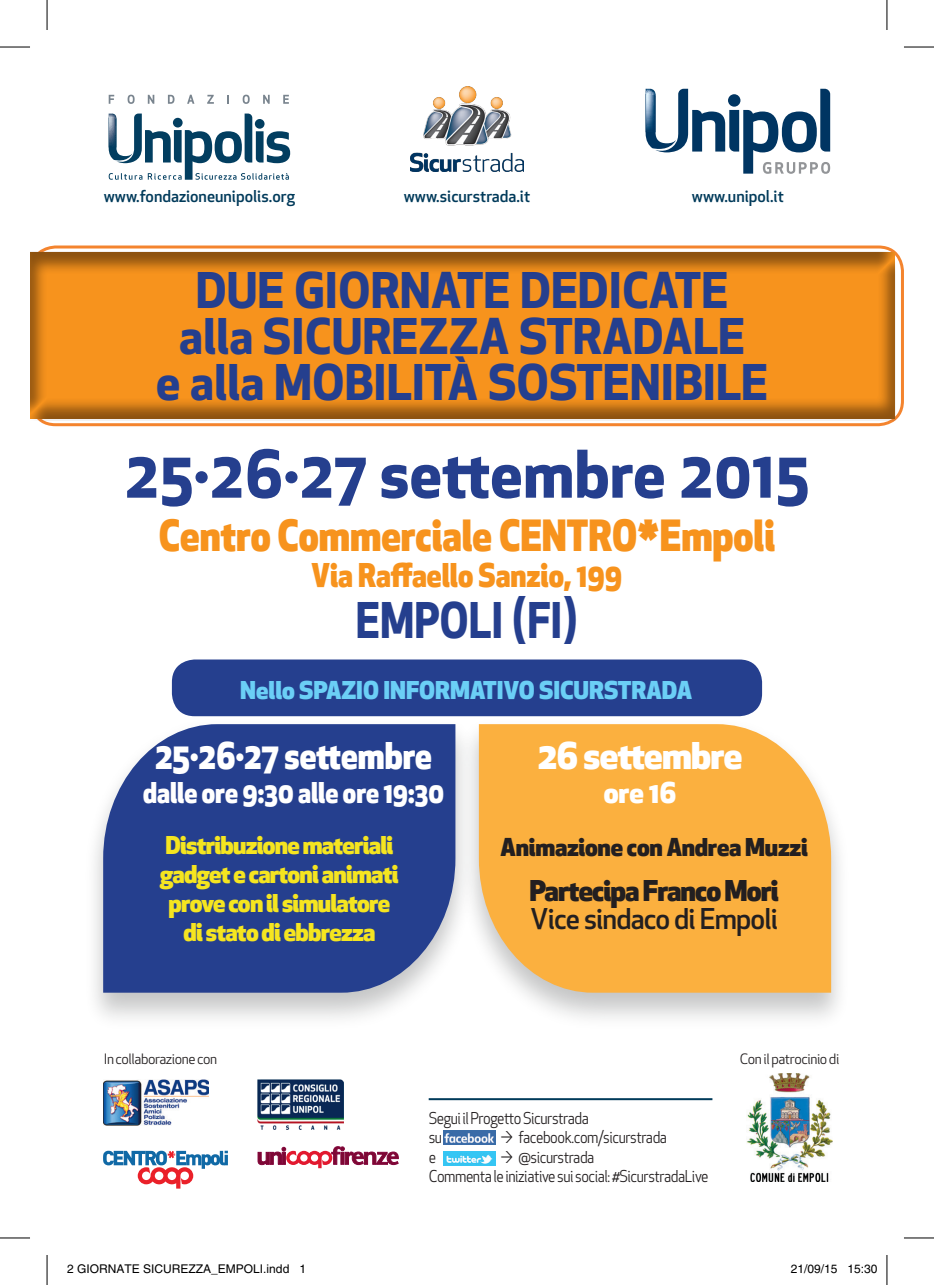
<style>
.page{position:relative;width:934px;height:1285px;background:#fff}
.page>*{position:absolute;margin:0;border:0;box-sizing:border-box;transform-origin:0 0}
.t1{font:700 64px "Apex New";color:#253f8e}
.t2{font:700 48px/45.6px "Apex New";color:#253f8e;text-align:center}
.t3{font:700 48px "Apex New";color:#253f8e;scale:.9 1}
.t4{font:800 42px "Apex New";color:#f7931d;scale:.9 1}
.t5{font:800 36px "Apex New";color:#fff;scale:.9 1}
.t6{font:800 36px "Apex New";letter-spacing:-.02em;color:#fff}
.t7{font:800 32px "Apex New";color:#f7931d;scale:.9 1}
.t8{font:800 28px "Apex New";color:#fff;scale:.9 1}
.t9{font:800 28px "Apex New";letter-spacing:-.03em;color:#231f20}
.t10{font:500 28px "Apex New";letter-spacing:-.03em;color:#231f20}
.t11{font:800 28px "Apex New";color:#fff}
.t12{font:800 24px/28.8px "Apex New";letter-spacing:-.03em;color:#f5e520;text-align:center}
.t13{font:800 24px "Apex New";color:#6bcff6}
.t14{font:800 24px "Apex New";letter-spacing:-.01em;color:#231f20}
.t15{font:16px/19.2px "Apex New";letter-spacing:-.03em;color:#231f20;scale:.9 1}
.t16{font:500 16px "Apex New";color:#003a5a}
.t17{font:14px "Apex New";letter-spacing:-.03em;color:#231f20}
.t18{font:12px "Helvetica";color:#000}
</style>
<div class="page">
<div style="left:30px;top:245px;width:873px;height:181px;border:3px solid #f4842e;border-radius:24px"></div>
<svg style="left:109px;top:95px;width:5px;height:9px"></svg>
<svg style="left:127px;top:95px;width:7px;height:9px"></svg>
<svg style="left:148px;top:95px;width:6px;height:9px"></svg>
<svg style="left:168px;top:95px;width:6px;height:9px"></svg>
<svg style="left:187px;top:95px;width:7px;height:9px"></svg>
<svg style="left:207px;top:95px;width:7px;height:9px"></svg>
<svg style="left:227px;top:95px;width:2px;height:9px"></svg>
<svg style="left:242px;top:95px;width:7px;height:9px"></svg>
<svg style="left:263px;top:95px;width:6px;height:9px"></svg>
<svg style="left:283px;top:95px;width:6px;height:9px"></svg>
<svg style="left:109px;top:114px;width:181px;height:66px"></svg>
<img style="left:410px;top:87px;width:113px;height:85px">
<svg style="left:645px;top:89px;width:184px;height:85px"></svg>
<div style="left:30px;top:251px;width:865px;height:170px;background:#231f20;opacity:.5"></div>
<img style="left:103px;top:1079px;width:106px;height:46px">
<img style="left:257px;top:1079px;width:86px;height:50px">
<svg style="left:258px;top:1146px;width:140px;height:22px"></svg>
<img style="left:746px;top:1073px;width:86px;height:108px">
<img style="left:94px;top:709px;width:358px;height:310px">
<svg style="left:103px;top:724px;width:349px;height:268px;background:#324b94"></svg>
<img style="left:452px;top:709px;width:388px;height:310px">
<svg style="left:478px;top:724px;width:352px;height:268px;background:#fab44b"></svg>
<div style="left:172px;top:659px;width:589px;height:57px;background:#253f8e;border-radius:23px"></div>
<img style="left:443px;top:1130px;width:52px;height:14px">
<img style="left:443px;top:1151px;width:52px;height:14px">
<hr style="left:428px;top:1098px;width:284px;height:2px;background:#003a5a">
<svg style="left:103px;top:1150px;width:125px;height:38px"></svg>
<hr style="left:0;top:47px;width:30px;height:1px;background:#000">
<hr style="left:903px;top:47px;width:30px;height:1px;background:#000">
<hr style="left:0;top:1237px;width:30px;height:1px;background:#000">
<hr style="left:903px;top:1237px;width:30px;height:1px;background:#000">
<hr style="left:47px;top:0;width:1px;height:30px;background:#000">
<hr style="left:47px;top:1255px;width:1px;height:30px;background:#000">
<hr style="left:886px;top:0;width:1px;height:30px;background:#000">
<hr style="left:886px;top:1255px;width:1px;height:30px;background:#000">
<div style="left:870px;top:1264px;width:7px;height:9px;border:1px solid #fff;border-radius:50%"></div>
<p class="t16" style="left:104px;top:185px;width:193px">www.fondazioneunipolis.org</p>
<p class="t16" style="left:403px;top:185px;width:128px">www.sicurstrada.it</p>
<p class="t16" style="left:691px;top:185px;width:93px">www.unipol.it</p>
<h2 class="t2" style="left:156px;top:266px;width:613px">DUE GIORNATE DEDICATE alla SICUREZZA STRADALE<br>e alla MOBILITÀ SOSTENIBILE</h2>
<h1 class="t1" style="left:124px;top:428px;width:686px">25·26·27 settembre 2015</h1>
<h3 class="t4" style="left:159px;top:506px;width:686px">Centro Commerciale CENTRO*Empoli</h3>
<h3 class="t7" style="left:311px;top:553px;width:347px">Via Raffaello Sanzio, 199</h3>
<h2 class="t3" style="left:356px;top:586px;width:248px">EMPOLI (FI)</h2>
<h3 class="t13" style="left:240px;top:673px;width:453px">Nello SPAZIO INFORMATIVO SICURSTRADA</h3>
<h3 class="t5" style="left:155px;top:731px;width:309px">25·26·27 settembre</h3>
<h3 class="t8" style="left:143px;top:773px;width:335px">dalle ore 9:30 alle ore 19:30</h3>
<h3 class="t12" style="left:160px;top:830px;width:240px">Distribuzione materiali gadget e cartoni animati prove con il simulatore di stato di ebbrezza</h3>
<p class="t17" style="left:104px;top:1050px;width:115px">In collaborazione con</p>
<h3 class="t6" style="left:537px;top:731px;width:206px">26 settembre</h3>
<h3 class="t11" style="left:603px;top:773px;width:74px">ore 16</h3>
<h3 class="t14" style="left:500px;top:830px;width:309px">Animazione con Andrea Muzzi</h3>
<h3 class="t9" style="left:529px;top:871px;width:251px">Partecipa Franco Mori</h3>
<h3 class="t10" style="left:530px;top:899px;width:249px">Vice sindaco di Empoli</h3>
<p class="t17" style="left:739px;top:1050px;width:101px">Con il patrocinio di</p>
<p class="t15" style="left:428px;top:1108px;width:179px">Segui il Progetto Sicurstrada su</p>
<p class="t15" style="left:500px;top:1128px;width:186px">→ facebook.com/sicurstrada</p>
<p class="t15" style="left:428px;top:1147px;width:312px;text-indent:72px">→ @sicurstrada<br>Commenta le iniziative sui social: #SicurstradaLive</p>
<p class="t15" style="left:428px;top:1147px;width:10px">e</p>
<p class="t18" style="left:67px;top:1261px;width:240px">2 GIORNATE SICUREZZA_EMPOLI.indd 1</p>
<p class="t18" style="left:790px;top:1261px;width:88px">21/09/15 15:30</p>
</div>
